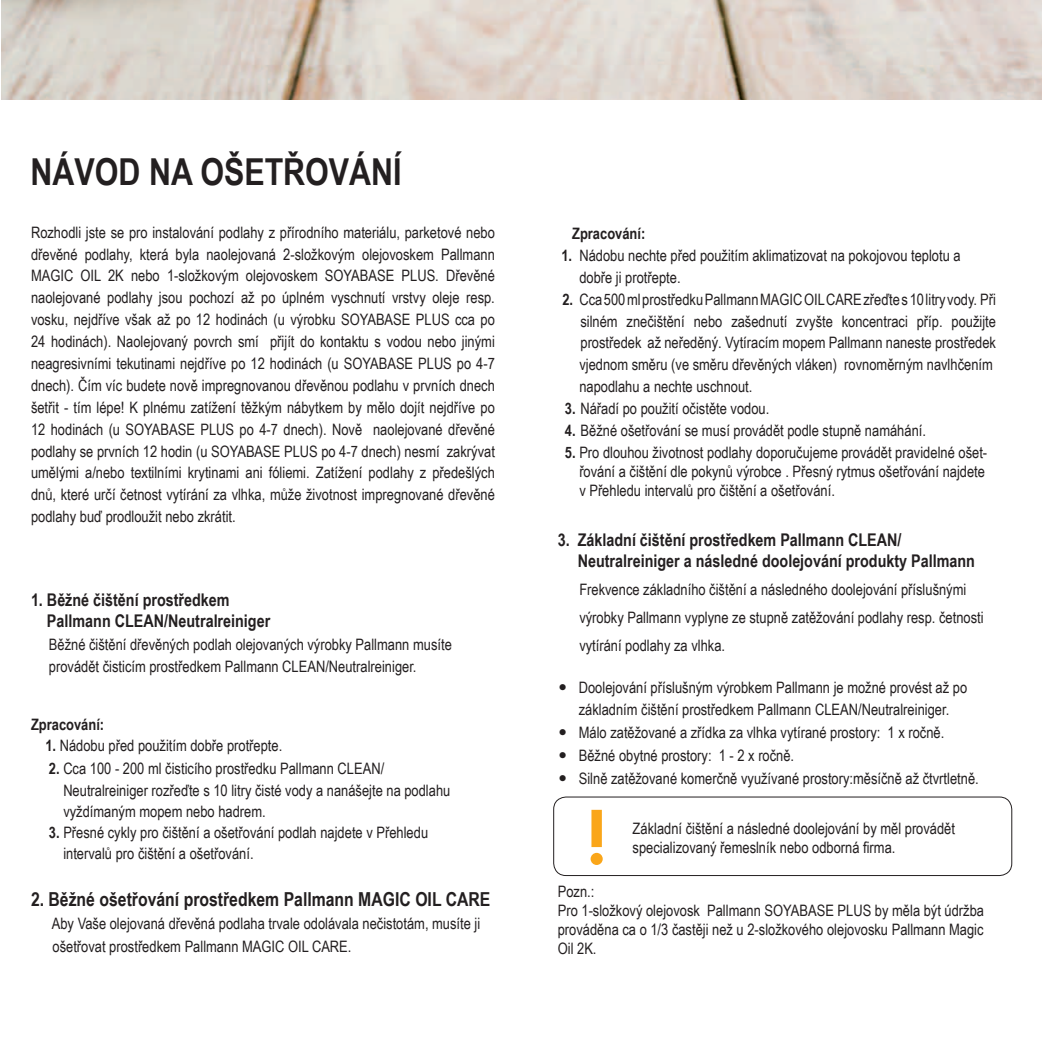
<style>
.page{position:relative;width:1042px;height:1042px;background:#fff}
.page>*{position:absolute;margin:0;border:0;box-sizing:border-box;transform-origin:0 0}
.t1{font:800 72.1px "Neuzeit S";color:#faa61a}
.t2{font:700 37.1px "Arial Narrow";color:#231f20}
.t3{font:700 19.25px "Arial Narrow";color:#231f20}
.t4{font:700 17.5px/21px "Arial Narrow";color:#231f20}
.t5{font:15.75px/21.9px "Arial Narrow";color:#231f20}
.t6{font:700 15.75px "Arial Narrow";color:#231f20}
.s1{font-weight:700}
</style>
<div class="page">
<img style="left:1px;top:0;width:1041px;height:99px">
<div style="left:553px;top:796px;width:459px;height:80px;border:1px solid #231f20;border-radius:12px"></div>
<h2 class="t2" style="left:31px;top:144px;width:373px">Návod na ošetřování</h2>
<p class="t5" style="left:31px;top:221px;width:465px;text-align:justify">Rozhodli jste se pro instalování podlahy z přírodního materiálu, parketové nebo dřevěné podlahy, která byla naolejovaná 2-složkovým olejovoskem Pallmann MAGIC OIL 2K nebo 1-složkovým olejovoskem SOYABASE PLUS. Dřevěné naolejované podlahy jsou pochozí až po úplném vyschnutí vrstvy oleje resp. vosku, nejdříve však až po 12 hodinách (u výrobku SOYABASE PLUS cca po 24 hodinách). Naolejovaný povrch smí přijít do kontaktu s vodou nebo jinými neagresivními tekutinami nejdříve po 12 hodinách (u SOYABASE PLUS po 4-7 dnech). Čím víc budete nově impregnovanou dřevěnou podlahu v prvních dnech šetřit - tím lépe! K plnému zatížení těžkým nábytkem by mělo dojít nejdříve po 12 hodinách (u SOYABASE PLUS po 4-7 dnech). Nově naolejované dřevěné podlahy se prvních 12 hodin (u SOYABASE PLUS po 4-7 dnech) nesmí zakrývat umělými a/nebo textilními krytinami ani fóliemi. Zatížení podlahy z předešlých dnů, které určí četnost vytírání za vlhka, může životnost impregnované dřevěné podlahy buď prodloužit nebo zkrátit.</p>
<p class="t4" style="left:47px;top:588px;width:184px;text-indent:-16px">1. Běžné čištění prostředkem<br>Pallmann CLEAN</p>
<p class="t4" style="left:164px;top:609px;width:108px">/Neutralreiniger</p>
<p class="t5" style="left:49px;top:632px;width:404px;line-height:22.8px">Běžné čištění dřevěných podlah olejovaných výrobky Pallmann musíte provádět čisticím prostředkem Pallmann CLEAN/Neutralreiniger.</p>
<p class="t6" style="left:31px;top:712px;width:75px">Zpracování:</p>
<p class="t5" style="left:45px;top:734px;width:238px"><span class="s1">1.</span> Nádobu před použitím dobře protřepte.</p>
<p class="t5" style="left:63px;top:756px;width:388px;line-height:22.8px;text-indent:-14px"><span class="s1">2.</span> Cca 100 - 200 ml čisticího prostředku Pallmann CLEAN/<br>Neutralreiniger rozřeďte s 10 litry čisté vody a nanášejte na podlahu</p>
<p class="t5" style="left:63px;top:800px;width:204px">vyždímaným mopem nebo hadrem.</p>
<p class="t5" style="left:63px;top:821px;width:366px;line-height:21px;text-indent:-14px"><span class="s1">3.</span> Přesné cykly pro čištění a ošetřování podlah najdete v Přehledu intervalů pro čištění a ošetřování.</p>
<p class="t3" style="left:31px;top:885px;width:438px">2. Běžné ošetřování prostředkem Pallmann MAGIC OIL CARE</p>
<p class="t5" style="left:52px;top:911px;width:430px;line-height:22.8px">Aby Vaše olejovaná dřevěná podlaha trvale odolávala nečistotám, musíte ji ošetřovat prostředkem Pallmann MAGIC OIL CARE.</p>
<p class="t6" style="left:572px;top:221px;width:75px">Zpracování:</p>
<p class="t5" style="left:579px;top:244px;width:383px;text-indent:-18px"><span class="s1">1.</span> Nádobu nechte před použitím aklimatizovat na pokojovou teplotu a dobře ji protřepte.</p>
<p class="t5" style="left:579px;top:288px;width:418px;text-indent:-17px"><span class="s1">2.</span> Cca 500 ml prostředku Pallmann MAGIC OIL CARE zřeďte s 10 litry vody. Při silném znečištění nebo zašednutí zvyšte koncentraci příp. použijte prostředek až neředěný. Vytíracím mopem Pallmann naneste prostředek vjednom směru (ve směru dřevěných vláken) rovnoměrným navlhčením napodlahu a nechte uschnout.</p>
<p class="t5" style="left:565px;top:397px;width:206px"><span class="s1">3.</span> Nářadí po použití očistěte vodou.</p>
<p class="t5" style="left:565px;top:419px;width:362px"><span class="s1">4.</span> Běžné ošetřování se musí provádět podle stupně namáhání.</p>
<p class="t5" style="left:579px;top:442px;width:409px;line-height:18.9px;text-indent:-14px"><span class="s1">5.</span> Pro dlouhou životnost podlahy doporučujeme provádět pravidelné ošet&shy;řování a čištění dle pokynů výrobce . Přesný rytmus ošetřování najdete v Přehledu intervalů pro čištění a ošetřování.</p>
<p class="t4" style="left:558px;top:528px;width:311px">3. Základní čištění prostředkem Pallmann CLEAN</p>
<p class="t4" style="left:578px;top:528px;width:399px;text-indent:320px">/<br>Neutralreiniger a následné doolejování produkty Pallmann</p>
<p class="t5" style="left:579px;top:575px;width:406px;line-height:28px">Frekvence základního čištění a následného doolejování příslušnými výrobky Pallmann vyplyne ze stupně zatěžování podlahy resp. četnosti vytírání podlahy za vlhka.</p>
<p class="t5" style="left:559px;top:675px;width:410px;line-height:22.8px;text-align:center">● Doolejování příslušným výrobkem Pallmann je možné provést až po základním čištění prostředkem Pallmann CLEAN/Neutralreiniger.</p>
<p class="t5" style="left:559px;top:721px;width:387px">● Málo zatěžované a zřídka za vlhka vytírané prostory: 1 x ročně.</p>
<p class="t5" style="left:559px;top:744px;width:237px">● Běžné obytné prostory: 1 - 2 x ročně.</p>
<p class="t5" style="left:559px;top:766px;width:421px">● Silně zatěžované komerčně využívané prostory:měsíčně až čtvrtletně.</p>
<h1 class="t1" style="left:585px;top:793px;width:25px">!</h1>
<p class="t5" style="left:632px;top:818px;width:324px;line-height:18.9px">Základní čištění a následné doolejování by měl provádět specializovaný řemeslník nebo odborná firma.</p>
<p class="t5" style="left:558px;top:881px;width:428px;line-height:18.9px">Pozn.:<br>Pro 1-složkový olejovosk Pallmann SOYABASE PLUS by měla být údržba prováděna ca o 1/3 častěji než u 2-složkového olejovosku Pallmann Magic Oil 2K.</p>
</div>
